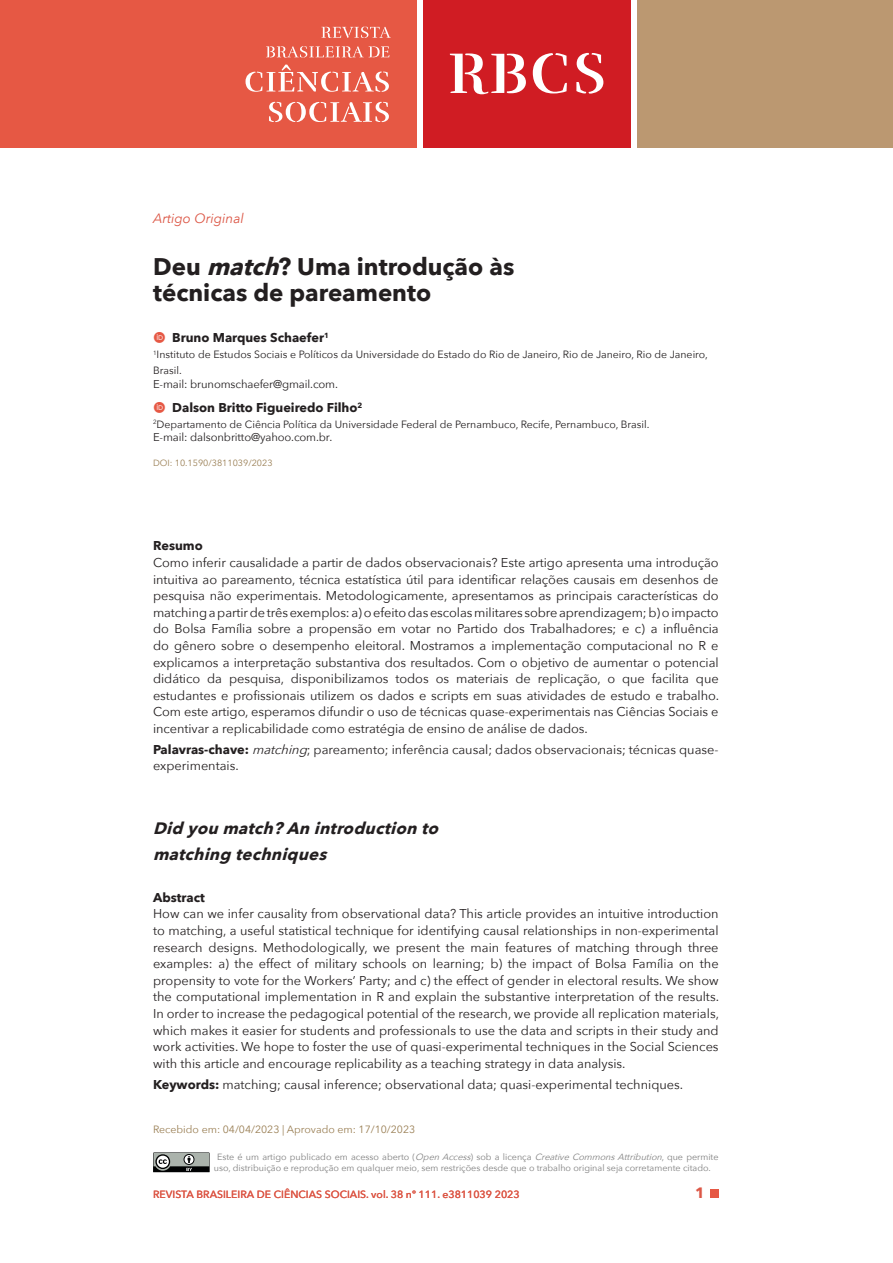
<style>
.page{position:relative;width:893px;height:1263px;background:#fff}
.page>*{position:absolute;margin:0;border:0;box-sizing:border-box;transform-origin:0 0}
.ArticleTitle{font:700 24px/25.7px "Avenir Next";color:#231f20}
.ArticleTitle-Trans1{font:italic 700 16.5px/25.7px "Avenir Next";color:#231f20}
.t1{font:700 15px "Avenir Next";color:#dc5746}
.t2{font:italic 13.5px "Avenir Next";color:#dc5746}
.Abstract{font:12.75px/16.6px "Avenir Next";letter-spacing:-.005em;color:#231f20;text-align:justify}
.Abstract-Trans1{font:12.75px/16.6px "Avenir Next";color:#231f20;text-align:justify}
.Keywords{font:12.75px/16.6px "Avenir Next";color:#231f20}
.Keywords-Trans1{font:12.75px "Avenir Next";color:#231f20}
.Authors{font:700 12.75px "Avenir Next";color:#231f20}
.Abstract-Trans1-2{font:700 12.75px "Avenir Next";color:#231f20}
.Abstract-2{font:700 12.75px "Avenir Next";color:#231f20}
.Correspondence{font:11.25px "Avenir Next";letter-spacing:-.01em;color:#231f20}
.Affiliations{font:10.5px/15.9px "Avenir Next";color:#231f20}
.t3{font:500 10.5px "Avenir Next";color:#dc5746}
.History{font:10.5px "Avenir Next";color:#997e53}
.LicenseParaAlt{font:9px/10.8px "Avenir Next";color:#7f7f7f}
.fnArticleOther{font:9px "Avenir Next";color:#997e53}
.s1{font-style:italic}
.s2{font-weight:700}
</style>
<div class="page">
<div style="left:710px;top:1189px;width:9px;height:9px;background:#e65844"></div>
<svg style="left:153px;top:1152px;width:57px;height:21px"></svg>
<div style="left:0;top:0;width:416px;height:148px;background:#e65844"></div>
<div style="left:637px;top:0;width:256px;height:148px;background:#bb9871"></div>
<div style="left:423px;top:0;width:208px;height:148px;background:#d01c23"></div>
<svg style="left:266px;top:46px;width:123px;height:12px"></svg>
<svg style="left:321px;top:27px;width:70px;height:11px"></svg>
<svg style="left:269px;top:102px;width:120px;height:20px"></svg>
<svg style="left:246px;top:65px;width:143px;height:27px"></svg>
<svg style="left:450px;top:53px;width:153px;height:41px"></svg>
<p class="t2" style="left:153px;top:207px;width:92px">Artigo Original</p>
<p class="ArticleTitle" style="left:153px;top:254px;width:363px">Deu <span class="s1">match</span>? Uma introdução às técnicas de pareamento</p>
<p class="Authors" style="left:172px;top:327px;width:158px">Bruno Marques Schaefer<sup>1</sup></p>
<p class="Affiliations" style="left:153px;top:346px;width:556px"><sup>1</sup>Instituto de Estudos Sociais e Políticos da Universidade do Estado do Rio de Janeiro, Rio de Janeiro, Rio de Janeiro,<br>Brasil.</p>
<p class="Correspondence" style="left:153px;top:374px;width:186px">E-mail: brunomschaefer@gmail.com.</p>
<p class="Authors" style="left:172px;top:396px;width:192px">Dalson Britto Figueiredo Filho<sup>2</sup></p>
<p class="Affiliations" style="left:153px;top:416px;width:498px"><sup>2</sup>Departamento de Ciência Política da Universidade Federal de Pernambuco, Recife, Pernambuco, Brasil.</p>
<p class="Correspondence" style="left:153px;top:428px;width:181px">E-mail: dalsonbritto@yahoo.com.br.</p>
<p class="fnArticleOther" style="left:153px;top:455px;width:121px">DOI: 10.1590/3811039/2023</p>
<p class="Abstract-2" style="left:153px;top:535px;width:51px">Resumo</p>
<p class="Abstract" style="left:153px;top:554px;width:567px">Como inferir causalidade a partir de dados observacionais? Este artigo apresenta uma introdução intuitiva ao pareamento, técnica estatística útil para identificar relações causais em desenhos de pesquisa não experimentais. Metodologicamente, apresentamos as principais características do matching a partir de três exemplos: a) o efeito das escolas militares sobre aprendizagem; b) o impacto do Bolsa Família sobre a propensão em votar no Partido dos Trabalhadores; e c) a influência do gênero sobre o desempenho eleitoral. Mostramos a implementação computacional no R e explicamos a interpretação substantiva dos resultados. Com o objetivo de aumentar o potencial didático da pesquisa, disponibilizamos todos os materiais de replicação, o que facilita que estudantes e profissionais utilizem os dados e scripts em suas atividades de estudo e trabalho.<br>Com este artigo, esperamos difundir o uso de técnicas quase-experimentais nas Ciências Sociais e incentivar a replicabilidade como estratégia de ensino de análise de dados.</p>
<p class="Keywords" style="left:153px;top:740px;width:567px"><span class="s2">Palavras-chave:</span> <span class="s1">matching</span>; pareamento; inferência causal; dados observacionais; técnicas quase&shy;experimentais.</p>
<p class="ArticleTitle-Trans1" style="left:153px;top:815px;width:294px">Didyoumatch?Anintroductionto matchingtechniques</p>
<p class="Abstract-Trans1-2" style="left:153px;top:886px;width:53px">Abstract</p>
<p class="Abstract-Trans1" style="left:153px;top:905px;width:567px">How can we infer causality from observational data? This article provides an intuitive introduction to matching, a useful statistical technique for identifying causal relationships in non-experimental research designs. Methodologically, we present the main features of matching through three examples: a) the effect of military schools on learning; b) the impact of Bolsa Família on the propensity to vote for the Workers’ Party; and c) the effect of gender in electoral results. We show the computational implementation in R and explain the substantive interpretation of the results.<br>In order to increase the pedagogical potential of the research, we provide all replication materials, which makes it easier for students and professionals to use the data and scripts in their study and work activities. We hope to foster the use of quasi-experimental techniques in the Social Sciences with this article and encourage replicability as a teaching strategy in data analysis.</p>
<p class="Keywords-Trans1" style="left:153px;top:1073px;width:532px"><span class="s2">Keywords:</span> matching; causal inference; observational data; quasi-experimental techniques.</p>
<p class="History" style="left:153px;top:1120px;width:264px">Recebido em: 04/04/2023 | Aprovado em: 17/10/2023</p>
<p class="LicenseParaAlt" style="left:214px;top:1151px;width:506px;text-indent:3px">Este é um artigo publicado em acesso aberto (<span class="s1">OpenAccess</span>) sob a licença <span class="s1">CreativeCommonsAttribution</span>, que permite uso, distribuição e reprodução em qualquer meio, sem restrições desde que o trabalho original seja corretamente citado.</p>
<p class="t3" style="left:153px;top:1185px;width:368px">REVISTA BRASILEIRA DE CIÊNCIAS SOCIAIS. vol. 38 nº 111. e3811039 2023</p>
<p class="t1" style="left:695px;top:1179px;width:11px">1</p>
</div>
